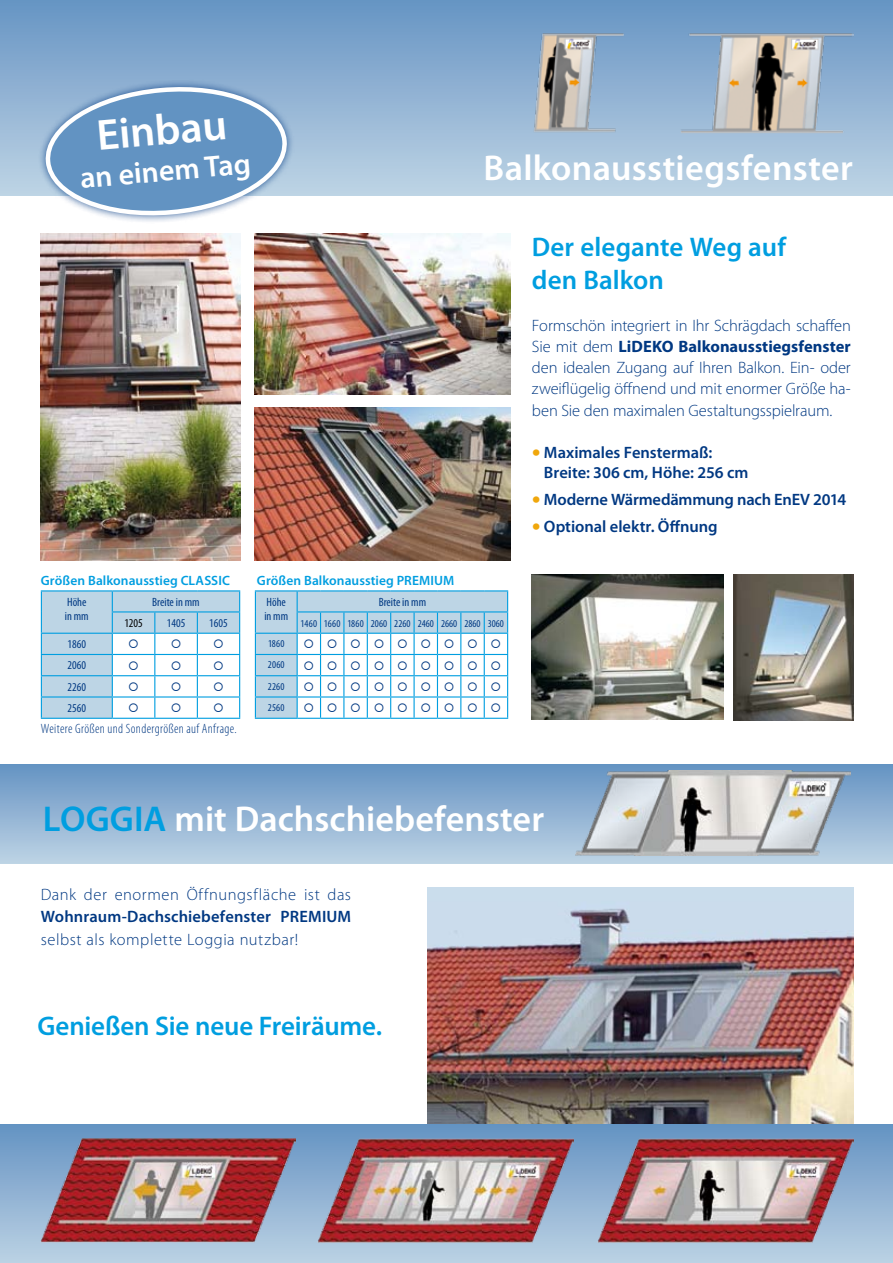
<style>
.page{position:relative;width:893px;height:1263px;background:#fff}
.page>*{position:absolute;margin:0;border:0;box-sizing:border-box;transform-origin:0 0}
.t1{font:600 43.5px "Myriad Pro";color:#fff}
.t2{font:600 36px "Myriad Pro";letter-spacing:.005em;color:#fff}
.t3{font:600 30px "Myriad Pro";color:#fff}
.t4{font:600 27px/32.4px "Myriad Pro";letter-spacing:-.005em;color:#009ee0}
.t5{font:300 16.5px/21.1px "Myriad Pro";letter-spacing:.025em;color:#003882;text-align:justify}
.t6{font:600 16.5px/19.8px "Myriad Pro";color:#003882}
.t7{font:600 13.5px "Myriad Pro";letter-spacing:.005em;color:#009ee0}
.t8{font:300 condensed 13.5px "Myriad Pro";letter-spacing:.025em;color:#003882}
.t9{font:condensed 12px/14.4px "Myriad Pro";color:#003882}
.t10{font:12px "Wingdings";color:#003882}
.t11{font:condensed 12px "Myriad Pro";color:#000}
.t12{font:condensed 10.5px "Myriad Pro";color:#003882}
.s1{font-weight:700}
.s2{font-weight:300;font-size:36px;color:#f0a70c}
.s3{color:#009ee0}
</style>
<div class="page">
<div style="left:0;top:764px;width:893px;height:100px;background:linear-gradient(to bottom,#6593c3,#bdd3e4)"></div>
<img style="left:428px;top:887px;width:425px;height:237px">
<div style="left:0;top:1124px;width:893px;height:139px;background:linear-gradient(to bottom,#6493c3,#bcd2e4)"></div>
<div style="left:0;top:0;width:893px;height:196px;background:linear-gradient(to bottom,#6794c3,#bed4e5)"></div>
<img style="left:41px;top:1137px;width:255px;height:107px">
<img style="left:318px;top:1137px;width:255px;height:107px">
<img style="left:598px;top:1137px;width:255px;height:107px">
<img style="left:575px;top:770px;width:276px;height:85px">
<div style="left:38px;top:79px;width:256px;height:145px;background:#003882;opacity:.75"></div>
<svg style="left:45px;top:84px;width:242px;height:134px;background:#82a8cd"></svg>
<hr style="left:41px;top:590px;width:71px;height:1px;background:#009ee0">
<hr style="left:112px;top:590px;width:43px;height:1px;background:#009ee0">
<hr style="left:155px;top:590px;width:42px;height:1px;background:#009ee0">
<hr style="left:197px;top:590px;width:43px;height:1px;background:#009ee0">
<hr style="left:41px;top:718px;width:71px;height:1px;background:#009ee0">
<hr style="left:112px;top:718px;width:43px;height:1px;background:#009ee0">
<hr style="left:155px;top:718px;width:42px;height:1px;background:#009ee0">
<hr style="left:197px;top:718px;width:43px;height:1px;background:#009ee0">
<svg style="left:255px;top:590px;width:253px;height:129px"></svg>
<img style="left:532px;top:29px;width:96px;height:107px">
<img style="left:679px;top:29px;width:174px;height:107px">
<img style="left:41px;top:234px;width:199px;height:327px">
<img style="left:255px;top:234px;width:255px;height:161px">
<img style="left:255px;top:407px;width:255px;height:154px">
<img style="left:532px;top:574px;width:191px;height:145px">
<img style="left:734px;top:574px;width:119px;height:146px">
<svg style="left:41px;top:591px;width:199px;height:127px"></svg>
<h1 class="t1" style="left:94px;top:108px;width:132px;rotate:-5deg">Einbau</h1>
<h3 class="t3" style="left:78px;top:159px;width:173px;rotate:-5deg">an einem Tag</h3>
<h2 class="t2" style="left:483px;top:145px;width:371px">Balkonausstiegsfenster</h2>
<h3 class="t4" style="left:532px;top:230px;width:256px">Der elegante Weg auf den Balkon</h3>
<p class="t5" style="left:532px;top:315px;width:320px">Formschön integriert in Ihr Schrägdach schaffen Sie mit dem <span class="s1">LiDEKO Balkonausstiegsfenster </span>den idealen Zugang auf Ihren Balkon. Ein- oder zweiflügelig öffnend und mit enormer Größe ha&shy;ben Sie den maximalen Gestaltungsspielraum.</p>
<p class="t6" style="left:544px;top:442px;width:206px;text-indent:-12px"><span class="s2">•</span> Maximales Fenstermaß:<br>Breite: 306 cm, Höhe: 256 cm</p>
<p class="t6" style="left:532px;top:489px;width:316px"><span class="s2">•</span> Moderne Wärmedämmung nach EnEV 2014</p>
<p class="t6" style="left:532px;top:516px;width:187px"><span class="s2">•</span> Optional elektr. Öffnung</p>
<p class="t7" style="left:41px;top:571px;width:191px">Größen Balkonausstieg CLASSIC</p>
<p class="t7" style="left:257px;top:571px;width:199px">Größen Balkonausstieg PREMIUM</p>
<p class="t9" style="left:264px;top:595px;width:25px">Höhe in mm</p>
<p class="t9" style="left:379px;top:595px;width:49px">Breite in mm</p>
<p class="t12" style="left:301px;top:617px;width:205px">1460 1660 1860 2060 2260 2460 2660 2860 3060</p>
<p class="t12" style="left:268px;top:637px;width:18px">1860</p>
<p class="t10" style="left:303px;top:638px;width:199px">○○○○○○○○○</p>
<p class="t12" style="left:268px;top:658px;width:18px">2060</p>
<p class="t10" style="left:303px;top:659px;width:199px">○○○○○○○○○</p>
<p class="t12" style="left:268px;top:680px;width:18px">2260</p>
<p class="t10" style="left:303px;top:680px;width:199px">○○○○○○○○○</p>
<p class="t12" style="left:268px;top:701px;width:18px">2560</p>
<p class="t10" style="left:303px;top:701px;width:199px">○○○○○○○○○</p>
<p class="t8" style="left:41px;top:721px;width:198px">Weitere Größen und Sondergrößen auf Anfrage.</p>
<p class="t9" style="left:65px;top:595px;width:25px">Höhe in mm</p>
<p class="t9" style="left:152px;top:595px;width:49px">Breite in mm</p>
<p class="t11" style="left:124px;top:616px;width:20px">1205</p>
<p class="t9" style="left:167px;top:616px;width:20px">1405</p>
<p class="t9" style="left:209px;top:616px;width:20px">1605</p>
<p class="t9" style="left:68px;top:637px;width:20px">1860</p>
<p class="t9" style="left:68px;top:658px;width:20px">2060</p>
<p class="t9" style="left:68px;top:679px;width:20px">2260</p>
<p class="t9" style="left:68px;top:701px;width:20px">2560</p>
<h2 class="t2" style="left:43px;top:796px;width:503px"><span class="s3">LOGGIA</span> mit Dachschiebefenster</h2>
<p class="t5" style="left:41px;top:883px;width:312px">Dank der enormen Öffnungsfläche ist das</p>
<p class="t6" style="left:41px;top:906px;width:312px">Wohnraum-Dachschiebefenster PREMIUM</p>
<p class="t5" style="left:41px;top:928px;width:259px">selbst als komplette Loggia nutzbar!</p>
<h3 class="t4" style="left:38px;top:1009px;width:346px">Genießen Sie neue Freiräume.</h3>
</div>
